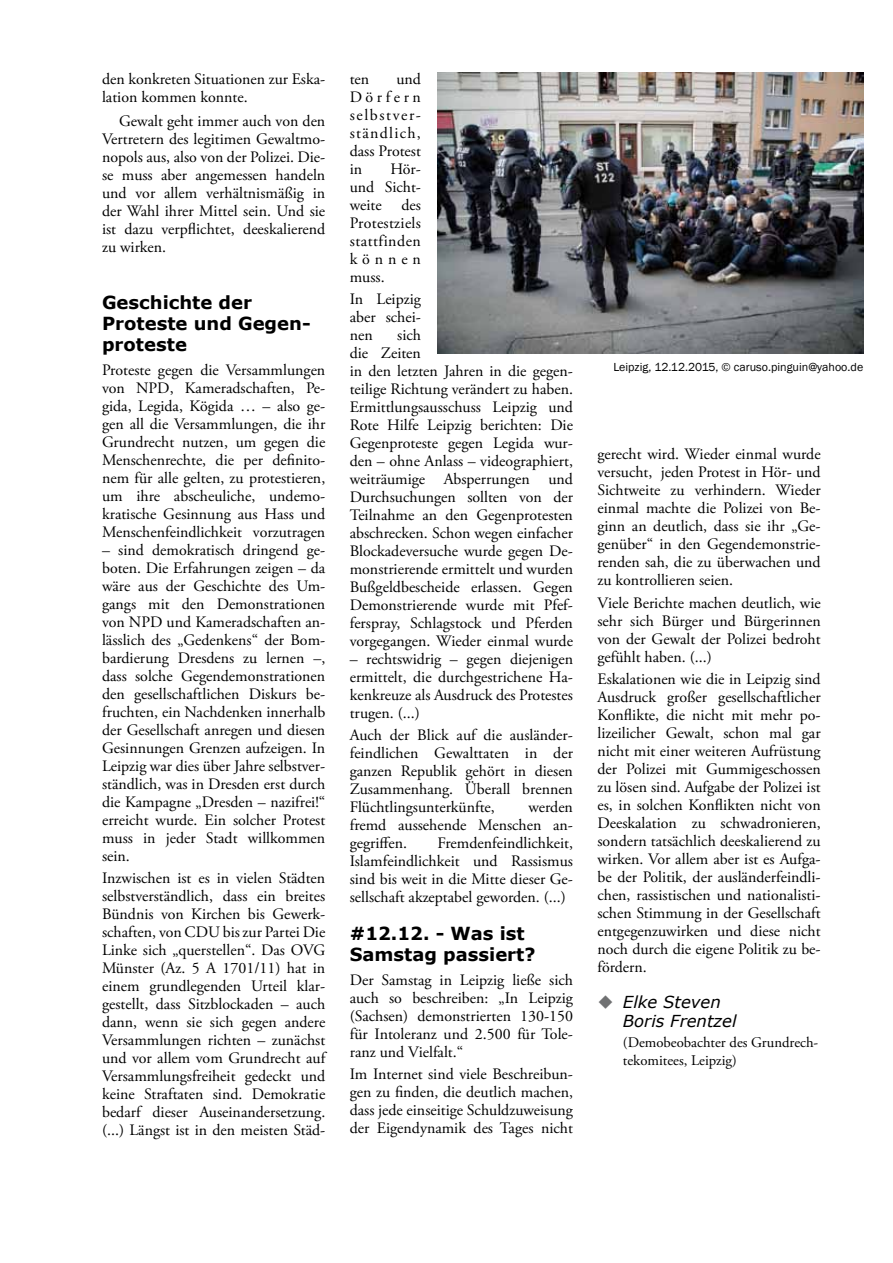
<style>
.page{position:relative;width:893px;height:1263px;background:#fff}
.page>*{position:absolute;margin:0;border:0;box-sizing:border-box;transform-origin:0 0}
.t1{font:700 18px/21px "Verdana";color:#000}
.t2{font:italic 16.5px/19.5px "Verdana";color:#000}
.t3{font:15.9px/18px "Adobe Garamond Pro";color:#000;text-align:justify}
.t4{font:14.7px/18px "Adobe Garamond Pro";color:#000}
.t5{font:12px "Franklin Gothic";color:#000}
.s1{color:#707172}
</style>
<div class="page">
<img style="left:438px;top:72px;width:425px;height:282px">
<p class="t3" style="left:102px;top:70px;width:225px">den konkreten Situationen zur Eska&shy;lation kommen konnte.</p>
<p class="t3" style="left:102px;top:112px;width:225px;text-indent:17px">Gewalt geht immer auch von den Vertretern des legitimen Gewaltmo&shy;nopols aus, also von der Polizei. Die&shy;se muss aber angemessen handeln und vor allem verhältnismäßig in der Wahl ihrer Mittel sein. Und sie ist dazu verpflichtet, deeskalierend zu wirken.</p>
<p class="t1" style="left:102px;top:291px;width:210px">Geschichte der<br>Proteste und Gegen&shy;proteste</p>
<p class="t3" style="left:102px;top:361px;width:225px">Proteste gegen die Versammlungen von NPD, Kameradschaften, Pe&shy;gida, Legida, Kögida … – also ge&shy;gen all die Versammlungen, die ihr Grundrecht nutzen, um gegen die Menschenrechte, die per definito&shy;nem für alle gelten, zu protestieren, um ihre abscheuliche, undemo&shy;kratische Gesinnung aus Hass und Menschenfeindlichkeit vorzutragen</p>
<p class="t3" style="left:102px;top:541px;width:225px">– sind demokratisch dringend ge&shy;boten. Die Erfahrungen zeigen – da wäre aus der Geschichte des Um&shy;gangs mit den Demonstrationen von NPD und Kameradschaften an&shy;lässlich des „Gedenkens“ der Bom&shy;bardierung Dresdens zu lernen –, dass solche Gegendemonstrationen den gesellschaftlichen Diskurs be&shy;fruchten, ein Nachdenken innerhalb der Gesellschaft anregen und diesen Gesinnungen Grenzen aufzeigen. In Leipzig war dies über Jahre selbstver&shy;ständlich, was in Dresden erst durch die Kampagne „Dresden – nazifrei!“ erreicht wurde. Ein solcher Protest muss in jeder Stadt willkommen sein.</p>
<p class="t3" style="left:102px;top:869px;width:225px">Inzwischen ist es in vielen Städten selbstverständlich, dass ein breites Bündnis von Kirchen bis Gewerk&shy;schaften, von CDU bis zur Partei Die Linke sich „querstellen“. Das OVG Münster (Az. 5 A 1701/11) hat in einem grundlegenden Urteil klar&shy;gestellt, dass Sitzblockaden – auch dann, wenn sie sich gegen andere Versammlungen richten – zunächst und vor allem vom Grundrecht auf Versammlungsfreiheit gedeckt und keine Straftaten sind. Demokratie bedarf dieser Auseinandersetzung. (...) Längst ist in den meisten Städ-</p>
<p class="t3" style="left:350px;top:70px;width:73px;text-indent:47px">und Dörfern selbstver&shy;ständlich, dass Protest in</p>
<p class="t3" style="left:350px;top:70px;width:21px">ten</p>
<p class="t3" style="left:350px;top:160px;width:73px;text-indent:41px">Hör&shy;und Sicht&shy;weite des Protestziels stattfinden können muss.</p>
<p class="t3" style="left:350px;top:291px;width:73px">In Leipzig aber schei&shy;nen</p>
<p class="t3" style="left:350px;top:327px;width:225px;text-align:left;text-indent:47px">sich<br>die Zeiten<br>in den letzten Jahren in die gegen&shy;teilige Richtung verändert zu haben.<br>Ermittlungsausschuss Leipzig und<br>Rote Hilfe Leipzig berichten: Die<br>Gegenproteste gegen Legida wur&shy;den – ohne Anlass – videographiert, weiträumige Absperrungen und<br>Durchsuchungen sollten von der<br>Teilnahme an den Gegenprotesten abschrecken. Schon wegen einfacher<br>Blockadeversuche wurde gegen De&shy;monstrierende ermittelt und wurden<br>Bußgeldbescheide erlassen. Gegen<br>Demonstrierende wurde mit Pfef&shy;ferspray, Schlagstock und Pferden vorgegangen. Wieder einmal wurde</p>
<p class="t3" style="left:350px;top:650px;width:225px">– rechtswidrig – gegen diejenigen ermittelt, die durchgestrichene Ha&shy;kenkreuze als Ausdruck des Protestes trugen. (...)</p>
<p class="t3" style="left:350px;top:727px;width:225px">Auch der Blick auf die ausländer&shy;feindlichen Gewalttaten in der ganzen Republik gehört in diesen Zusammenhang. Überall brennen Flüchtlingsunterkünfte,</p>
<p class="t3" style="left:350px;top:799px;width:225px;text-indent:179px">werden fremd aussehende Menschen an&shy;gegriffen.</p>
<p class="t3" style="left:350px;top:835px;width:225px;text-indent:88px">Fremdenfeindlichkeit, Islamfeindlichkeit und Rassismus sind bis weit in die Mitte dieser Ge&shy;sellschaft akzeptabel geworden. (...)</p>
<p class="t1" style="left:350px;top:922px;width:187px">#12.12. - Was ist<br>Samstag passiert?</p>
<p class="t3" style="left:350px;top:971px;width:225px">Der Samstag in Leipzig ließe sich auch so beschreiben: „In Leipzig (Sachsen) demonstrierten 130-150 für Intoleranz und 2.500 für Tole&shy;ranz und Vielfalt.“</p>
<p class="t3" style="left:350px;top:1065px;width:225px">Im Internet sind viele Beschreibun&shy;gen zu finden, die deutlich machen, dass jede einseitige Schuldzuweisung der Eigendynamik des Tages nicht</p>
<p class="t5" style="left:613px;top:360px;width:251px">Leipzig, 12.12.2015, © caruso.pinguin@yahoo.de</p>
<p class="t3" style="left:597px;top:446px;width:225px">gerecht wird. Wieder einmal wurde versucht, jeden Protest in Hör- und Sichtweite zu verhindern. Wieder einmal machte die Polizei von Be&shy;ginn an deutlich, dass sie ihr „Ge&shy;genüber“ in den Gegendemonstrie&shy;renden sah, die zu überwachen und zu kontrollieren seien.</p>
<p class="t3" style="left:597px;top:594px;width:225px">Viele Berichte machen deutlich, wie sehr sich Bürger und Bürgerinnen von der Gewalt der Polizei bedroht gefühlt haben. (...)</p>
<p class="t3" style="left:597px;top:670px;width:225px">Eskalationen wie die in Leipzig sind Ausdruck großer gesellschaftlicher Konflikte, die nicht mit mehr po&shy;lizeilicher Gewalt, schon mal gar nicht mit einer weiteren Aufrüstung der Polizei mit Gummigeschossen zu lösen sind. Aufgabe der Polizei ist es, in solchen Konflikten nicht von Deeskalation zu schwadronieren, sondern tatsächlich deeskalierend zu wirken. Vor allem aber ist es Aufga&shy;be der Politik, der ausländerfeindli&shy;chen, rassistischen und nationalisti&shy;schen Stimmung in der Gesellschaft entgegenzuwirken und diese nicht noch durch die eigene Politik zu be&shy;fördern.</p>
<p class="t2" style="left:623px;top:992px;width:115px;text-indent:-26px"><span class="s1">◆</span> Elke Steven<br>Boris Frentzel</p>
<p class="t4" style="left:623px;top:1033px;width:197px">(Demobeobachter des Grundrech&shy;tekomitees, Leipzig)</p>
</div>
